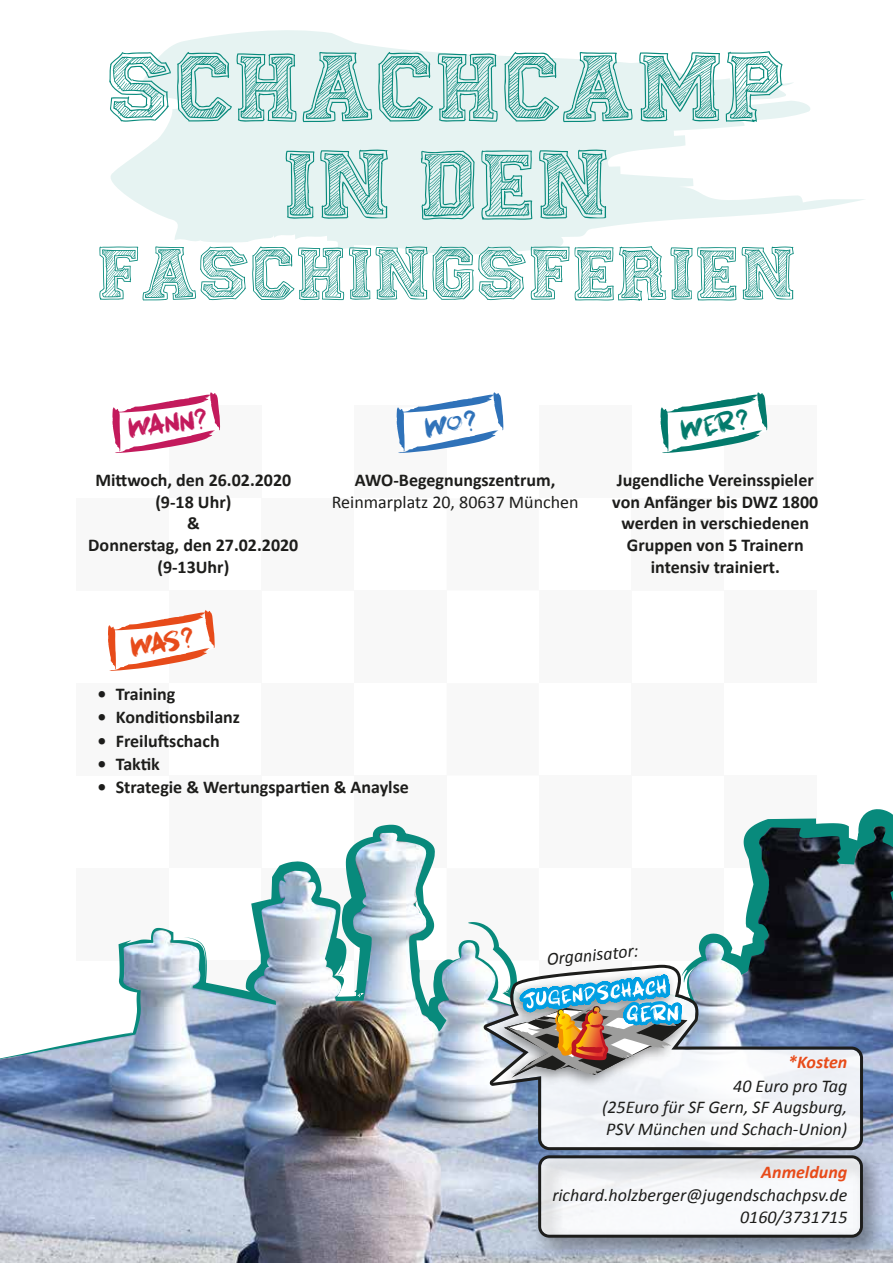
<style>
.page{position:relative;width:893px;height:1263px;background:#fff}
.page>*{position:absolute;margin:0;border:0;box-sizing:border-box;transform-origin:0 0}
.t1{font:97.5px/97.5px "Fine College";letter-spacing:.02em;color:#088a7c;text-align:center}
.t2{font:75px "Fine College";letter-spacing:.02em;color:#088a7c}
.t3{font:29.1px "Brushcrazy DEMO";color:#c31a5c}
.t4{font:29.1px "Brushcrazy DEMO";color:#037a6c}
.t5{font:29.1px "Brushcrazy DEMO";color:#e74b1a}
.t6{font:700 18px/21.6px "Calibri";color:#1d1d1b;text-align:center}
.t7{font:italic 18px/21.6px "Calibri";color:#1d1d1b;text-align:justify}
.t8{font:18px "Calibri";color:#1d1d1b}
.t9{font:italic 700 18px "Calibri";color:#e74b1a}
</style>
<div class="page">
<div style="left:77px;top:498px;width:92px;height:93px;background:#f8f8f8"></div>
<div style="left:77px;top:683px;width:92px;height:93px;background:#f8f8f8"></div>
<div style="left:169px;top:406px;width:92px;height:92px;background:#f8f8f8"></div>
<div style="left:169px;top:591px;width:92px;height:92px;background:#f8f8f8"></div>
<div style="left:169px;top:776px;width:92px;height:92px;background:#f8f8f8"></div>
<div style="left:261px;top:498px;width:93px;height:93px;background:#f8f8f8"></div>
<div style="left:261px;top:683px;width:93px;height:93px;background:#f8f8f8"></div>
<div style="left:354px;top:406px;width:92px;height:92px;background:#f8f8f8"></div>
<div style="left:354px;top:591px;width:92px;height:92px;background:#f8f8f8"></div>
<div style="left:354px;top:776px;width:92px;height:92px;background:#f8f8f8"></div>
<div style="left:446px;top:498px;width:93px;height:93px;background:#f8f8f8"></div>
<div style="left:539px;top:406px;width:92px;height:92px;background:#f8f8f8"></div>
<div style="left:539px;top:591px;width:92px;height:92px;background:#f8f8f8"></div>
<div style="left:631px;top:498px;width:93px;height:93px;background:#f8f8f8"></div>
<div style="left:724px;top:406px;width:92px;height:92px;background:#f8f8f8"></div>
<div style="left:724px;top:591px;width:92px;height:92px;background:#f8f8f8"></div>
<svg style="left:27px;top:943px;width:331px;height:110px"></svg>
<img style="left:0;top:1053px;width:358px;height:210px">
<img style="left:122px;top:842px;width:236px;height:192px">
<svg style="left:111px;top:30px;width:753px;height:224px;fill:#e6f3f2"></svg>
<svg style="left:112px;top:392px;width:108px;height:61px"></svg>
<svg style="left:660px;top:392px;width:107px;height:61px"></svg>
<svg style="left:108px;top:610px;width:107px;height:61px"></svg>
<img style="left:358px;top:809px;width:535px;height:454px">
<svg style="left:397px;top:392px;width:106px;height:61px"></svg>
<h1 class="t1" style="left:108px;top:43px;width:678px">SCHACHCAMP<br>IN DEN</h1>
<h2 class="t2" style="left:98px;top:240px;width:699px">FASCHINGSFERIEN</h2>
<h3 class="t3" style="left:126px;top:409px;width:81px;rotate:-7deg">Wann?</h3>
<h3 class="t4" style="left:678px;top:411px;width:70px;rotate:-9deg">Wer ?</h3>
<p class="t6" style="left:88px;top:468px;width:212px">Mittwoch, den 26.02.2020 (9-18 Uhr)<br>&amp;<br>Donnerstag, den 27.02.2020 (9-13Uhr)</p>
<p class="t6" style="left:355px;top:468px;width:202px">AWO-Begegnungszentrum,</p>
<p class="t8" style="left:332px;top:491px;width:248px">Reinmarplatz 20, 80637 München</p>
<h3 class="t5" style="left:128px;top:629px;width:65px;rotate:-9deg">Was ?</h3>
<p class="t6" style="left:98px;top:683px;width:79px">• Training</p>
<p class="t6" style="left:98px;top:706px;width:144px">• Konditionsbilanz</p>
<p class="t6" style="left:98px;top:729px;width:124px">• Freiluftschach</p>
<p class="t6" style="left:98px;top:752px;width:64px">• Taktik</p>
<p class="t6" style="left:98px;top:775px;width:313px">• Strategie &amp; Wertungspartien &amp; Anaylse</p>
<p class="t6" style="left:612px;top:468px;width:208px">Jugendliche Vereinsspieler von Anfänger bis DWZ 1800 werden in verschiedenen<br>Gruppen von 5 Trainern intensiv trainiert.</p>
<p class="t7" style="left:546px;top:947px;width:94px;rotate:-5deg">Organisator:</p>
<p class="t9" style="left:788px;top:1051px;width:61px">*Kosten</p>
<p class="t7" style="left:602px;top:1074px;width:247px;text-indent:131px">40 Euro pro Tag (25Euro für SF Gern, SF Augsburg, PSV München und Schach-Union)</p>
<p class="t9" style="left:761px;top:1161px;width:88px">Anmeldung</p>
<p class="t7" style="left:552px;top:1183px;width:297px;text-align:right">richard.holzberger@jugendschachpsv.de<br>0160/3731715</p>
</div>
